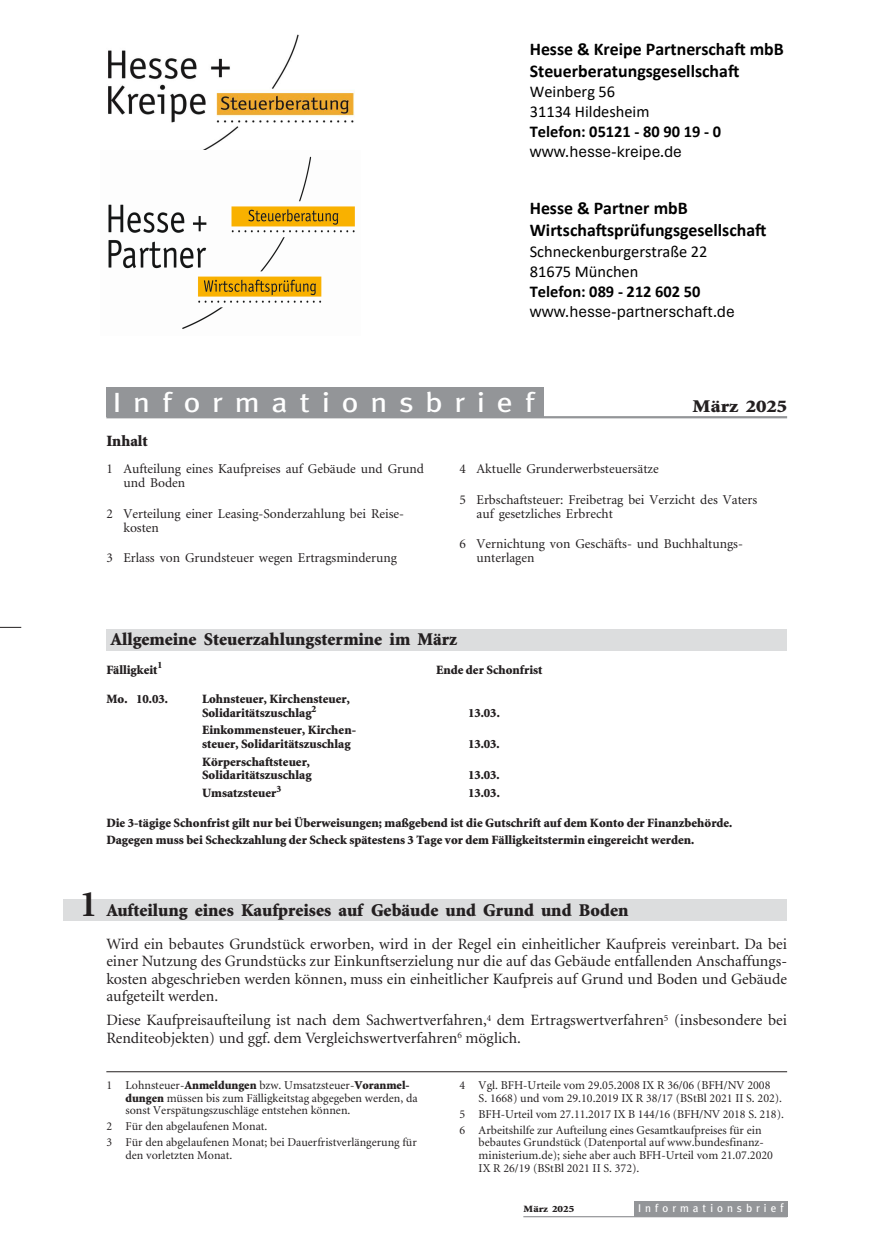
<style>
.page{position:relative;width:885px;height:1259px;background:#fff}
.page>*{position:absolute;margin:0;border:0;box-sizing:border-box;transform-origin:0 0}
.t1{font:27.75px "Meta";letter-spacing:.375em;color:#fff;scale:1.15 1}
.t2{font:700 18px/21.9px "Calibri";color:#000}
.t3{font:900 18px "Minion";color:#231f20}
.t4{font:900 18px "Minion";color:#231f20;scale:1.15 1}
.t5{font:16.5px/20.1px "Calibri";color:#000}
.t6{font:16.5px "Aptos";letter-spacing:-.005em;color:#000}
.t7{font:700 16.5px "Calibri";color:#000}
.t8{font:15.75px/17.4px "Minion";color:#231f20;text-align:justify}
.t9{font:900 15.75px "Minion";color:#231f20}
.t10{font:13.5px/14.2px "Minion";color:#231f20}
.t11{font:900 12.75px/13.5px "Minion";color:#231f20}
.t12{font:12px/12.8px "Minion";color:#231f20}
.t13{font:11.25px "Meta";letter-spacing:.36em;color:#fff}
.t14{font:900 9.75px "Minion";color:#231f20}
.t15{font:900 9.6px "Minion";color:#231f20;scale:1.15 1}
.s1{font-weight:700;font-size:37.5px}
.s2{font-weight:900}
.s3{font-size:12px}
</style>
<div class="page">
<img style="left:108px;top:35px;width:246px;height:115px">
<img style="left:108px;top:156px;width:247px;height:173px">
<div style="left:634px;top:1200px;width:153px;height:16px;background:#939598"></div>
<hr style="left:523px;top:1216px;width:264px;height:1px;background:#939598">
<hr style="left:106px;top:1071px;width:681px;height:1px;background:#231f20">
<div style="left:106px;top:629px;width:681px;height:22px;background:#dcddde"></div>
<div style="left:64px;top:899px;width:723px;height:21px;background:#dcddde"></div>
<div style="left:106px;top:387px;width:437px;height:30px;background:#939598"></div>
<hr style="left:106px;top:416px;width:681px;height:2px;background:#939598">
<svg style="left:0;top:627px;width:21px;height:1px"></svg>
<h2 class="t2" style="left:529px;top:39px;width:256px">Hesse &amp; Kreipe Partnerschaft mbB<br>Steuerberatungsgesellschaft</h2>
<h3 class="t5" style="left:529px;top:83px;width:121px">Weinberg 56<br>31134 Hildesheim</h3>
<h3 class="t7" style="left:529px;top:125px;width:193px">Telefon: 05121 - 80 90 19 - 0</h3>
<h3 class="t6" style="left:529px;top:142px;width:154px">www.hesse-kreipe.de</h3>
<h2 class="t2" style="left:529px;top:199px;width:238px">Hesse &amp; Partner mbB<br>Wirtschaftsprüfungsgesellschaft</h2>
<h3 class="t5" style="left:529px;top:243px;width:179px">Schneckenburgerstraße 22<br>81675 München</h3>
<h3 class="t7" style="left:529px;top:285px;width:172px">Telefon: 089 - 212 602 50</h3>
<h3 class="t6" style="left:529px;top:301px;width:206px">www.hesse-partnerschaft.de</h3>
<h1 class="t1" style="left:113px;top:386px;width:368px">Informationsbrief</h1>
<h2 class="t4" style="left:692px;top:399px;width:84px">März 2025</h2>
<h3 class="t9" style="left:106px;top:435px;width:43px">Inhalt</h3>
<p class="t10" style="left:123px;top:463px;width:302px;text-indent:-17px">1 Aufteilung eines Kaufpreises auf Gebäude und Grund und Boden</p>
<p class="t10" style="left:123px;top:507px;width:282px;text-indent:-17px">2 Verteilung einer Leasing-Sonderzahlung bei Reise&shy;kosten</p>
<p class="t10" style="left:106px;top:552px;width:292px">3 Erlass von Grundsteuer wegen Ertragsminderung</p>
<p class="t10" style="left:459px;top:463px;width:201px">4 Aktuelle Grunderwerbsteuersätze</p>
<p class="t10" style="left:476px;top:493px;width:282px;text-indent:-17px">5 Erbschaftsteuer: Freibetrag bei Verzicht des Vaters auf gesetzliches Erbrecht</p>
<p class="t10" style="left:476px;top:538px;width:268px;text-indent:-17px">6 Vernichtung von Geschäfts- und Buchhaltungs&shy;unterlagen</p>
<h2 class="t3" style="left:111px;top:632px;width:348px">Allgemeine Steuerzahlungstermine im März</h2>
<p class="t14" style="left:157px;top:660px;width:6px">1</p>
<p class="t11" style="left:106px;top:664px;width:53px">Fälligkeit</p>
<p class="t11" style="left:106px;top:693px;width:63px">Mo. 10.03.</p>
<p class="t11" style="left:202px;top:693px;width:149px">Lohnsteuer, Kirchensteuer,<br>Solidaritätszuschlag<sup>2</sup></p>
<p class="t11" style="left:202px;top:724px;width:155px">Einkommensteuer, Kirchen&shy;steuer, Solidaritätszuschlag</p>
<p class="t11" style="left:202px;top:756px;width:111px">Körperschaftsteuer,<br>Solidaritätszuschlag</p>
<p class="t11" style="left:436px;top:664px;width:108px">Ende der Schonfrist</p>
<p class="t11" style="left:468px;top:707px;width:33px">13.03.</p>
<p class="t11" style="left:468px;top:738px;width:33px">13.03.</p>
<p class="t11" style="left:468px;top:769px;width:33px">13.03.</p>
<p class="t11" style="left:202px;top:787px;width:81px">Umsatzsteuer<sup>3</sup></p>
<p class="t11" style="left:468px;top:787px;width:33px">13.03.</p>
<p class="t11" style="left:106px;top:816px;width:627px;line-height:16.6px">Die 3-tägige Schonfrist gilt nur bei Überweisungen; maßgebend ist die Gutschrift auf dem Konto der Finanzbehörde.<br>Dagegen muss bei Scheckzahlung der Scheck spätestens 3 Tage vor dem Fälligkeitstermin eingereicht werden.</p>
<h2 class="t3" style="left:79px;top:903px;width:550px"><span class="s1">1</span> Aufteilung eines Kaufpreises auf Gebäude und Grund und Boden</h2>
<p class="t8" style="left:106px;top:936px;width:682px">Wird ein bebautes Grundstück erworben, wird in der Regel ein einheitlicher Kaufpreis vereinbart. Da bei einer Nutzung des Grundstücks zur Einkunftserzielung nur die auf das Gebäude entfallenden Anschaffungs&shy;kosten abgeschrieben werden können, muss ein einheitlicher Kaufpreis auf Grund und Boden und Gebäude aufgeteilt werden.</p>
<h3 class="t8" style="left:106px;top:1012px;width:682px">Diese Kaufpreisaufteilung ist nach dem Sachwertverfahren,<sup>4</sup> dem Ertragswertverfahren<sup>5</sup> (insbesondere bei<br>Renditeobjekten) und ggf. dem Vergleichswertverfahren<sup>6</sup> möglich.</h3>
<p class="t12" style="left:125px;top:1079px;width:293px;text-indent:-19px">1 Lohnsteuer-<span class="s2">Anmeldungen</span> bzw. Umsatzsteuer-<span class="s2">Voranmel&shy;dungen</span> müssen bis zum Fälligkeitstag abgegeben werden, da sonst Verspätungszuschläge entstehen können.</p>
<p class="t12" style="left:106px;top:1119px;width:312px;line-height:15.9px">2 Für den abgelaufenen Monat.<br>3 Für den abgelaufenen Monat; bei Dauerfristverlängerung für</p>
<p class="t12" style="left:125px;top:1149px;width:108px">den vorletzten Monat.</p>
<p class="t12" style="left:478px;top:1079px;width:305px;text-indent:-19px">4 Vgl. BFH-Urteile vom 29.05.2008 IX R 36/06 (BFH/NV 2008<br>S. 1668) und vom 29.10.2019 IX R 38/17 (BStBl 2021 II S. 202).</p>
<p class="t12" style="left:459px;top:1106px;width:326px;line-height:15.9px">5 BFH-Urteil vom 27.11.2017 IX B 144/16 (BFH/NV 2018 S. 218).<br>6 Arbeitshilfe zur Aufteilung eines Gesamtkaufpreises für ein</p>
<p class="t12" style="left:478px;top:1137px;width:296px">bebautes Grundstück (Datenportal auf www.bundesfinanz&shy;ministerium.de); siehe aber auch BFH-Urteil vom 21.07.2020<br>IX R 26/19 (BStBl 2021 II S. 372).</p>
<p class="t15" style="left:523px;top:1205px;width:46px">März 2025</p>
<p class="t13" style="left:638px;top:1201px;width:147px">Informationsbrie<span class="s3">f</span></p>
</div>
